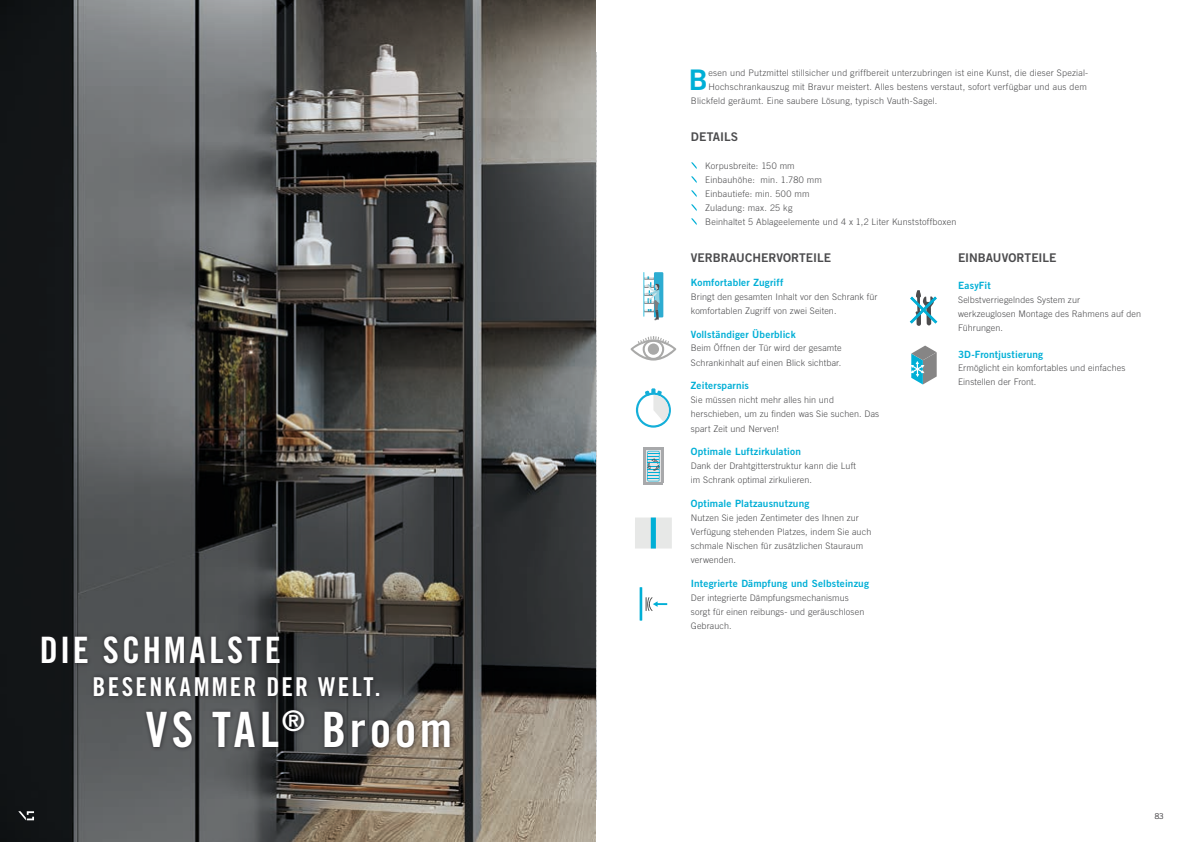
<style>
.page{position:relative;width:1191px;height:842px;background:#fff}
.page>*{position:absolute;margin:0;border:0;box-sizing:border-box;transform-origin:0 0}
.t1{font:48.7px "Trade Gothic LT Std Bd Cn 20";letter-spacing:.07em;color:#fff}
.t2{font:36.4px "Trade Gothic LT Std Bd Cn 20";letter-spacing:.09em;color:#fff}
.t3{font:28.4px "Trade Gothic LT Std Bd 2";color:#00afd6}
.t4{font:26px "Trade Gothic LT Std Bd Cn 20";letter-spacing:.085em;color:#fff}
.t5{font:12px "Trade Gothic LT Std Bd 2";color:#4c4c4e}
.t6{font:10px "Trade Gothic LT Std Bd 2";letter-spacing:.015em;color:#00afd6}
.t7{font:300 9px/14.4px "Trade Gothic LT Std";letter-spacing:.015em;color:#4c4c4e}
.t8{font:300 8px "Trade Gothic LT Std";color:#1a181c}
</style>
<div class="page">
<svg style="left:596px;top:52px;width:1px;height:748px"></svg>
<img style="left:0;top:0;width:595px;height:842px">
<svg style="left:636px;top:393px;width:35px;height:35px"></svg>
<svg style="left:638px;top:388px;width:30px;height:37px"></svg>
<svg style="left:630px;top:336px;width:46px;height:25px"></svg>
<svg style="left:645px;top:597px;width:22px;height:14px"></svg>
<hr style="left:639px;top:587px;width:3px;height:34px;background:#00afd6">
<svg style="left:909px;top:290px;width:29px;height:36px"></svg>
<svg style="left:911px;top:346px;width:25px;height:38px"></svg>
<svg style="left:635px;top:517px;width:37px;height:31px"></svg>
<div style="left:651px;top:517px;width:5px;height:31px;background:#00afd6"></div>
<svg style="left:646px;top:481px;width:15px;height:2px"></svg>
<hr style="left:643px;top:447px;width:3px;height:36px;background:#a8a9ab">
<hr style="left:661px;top:447px;width:2px;height:36px;background:#a8a9ab">
<hr style="left:643px;top:483px;width:20px;height:2px;background:#a8a9ab">
<svg style="left:646px;top:447px;width:15px;height:34px"></svg>
<div style="left:654px;top:272px;width:9px;height:45px;background:#2dacd1"></div>
<hr style="left:643px;top:272px;width:1px;height:45px;background:#00afd6">
<svg style="left:644px;top:276px;width:17px;height:44px"></svg>
<svg style="left:691px;top:162px;width:5px;height:7px"></svg>
<svg style="left:691px;top:176px;width:5px;height:7px"></svg>
<svg style="left:691px;top:190px;width:5px;height:7px"></svg>
<svg style="left:691px;top:204px;width:5px;height:7px"></svg>
<svg style="left:691px;top:218px;width:5px;height:7px"></svg>
<div style="left:37px;top:632px;width:417px;height:120px;background:#1a181c;opacity:.75"></div>
<svg style="left:18px;top:811px;width:16px;height:9px"></svg>
<p class="t2" style="left:40px;top:628px;width:243px">DIE SCHMALSTE</p>
<p class="t4" style="left:93px;top:671px;width:289px">BESENKAMMER DER WELT.</p>
<p class="t1" style="left:146px;top:700px;width:308px">VS TAL<sup>®</sup> Broom</p>
<p class="t3" style="left:689px;top:62px;width:20px">B</p>
<p class="t7" style="left:708px;top:65px;width:381px">esen und Putzmittel stillsicher und griffbereit unterzubringen ist eine Kunst, die dieser Spezial-</p>
<p class="t7" style="left:708px;top:79px;width:380px">Hochschrankauszug mit Bravur meistert. Alles bestens verstaut, sofort verfügbar und aus dem</p>
<p class="t7" style="left:691px;top:93px;width:248px">Blickfeld geräumt. Eine saubere Lösung, typisch Vauth-Sagel.</p>
<p class="t5" style="left:691px;top:129px;width:49px">DETAILS</p>
<p class="t7" style="left:705px;top:159px;width:91px">Korpusbreite: 150 mm</p>
<p class="t7" style="left:705px;top:173px;width:118px">Einbauhöhe: min. 1.780 mm</p>
<p class="t7" style="left:705px;top:187px;width:106px">Einbautiefe: min. 500 mm</p>
<p class="t7" style="left:705px;top:201px;width:89px">Zuladung: max. 25 kg</p>
<p class="t7" style="left:705px;top:215px;width:253px">Beinhaltet 5 Ablageelemente und 4 x 1,2 Liter Kunststoffboxen</p>
<p class="t5" style="left:691px;top:250px;width:142px">VERBRAUCHERVORTEILE</p>
<p class="t6" style="left:691px;top:276px;width:94px">Komfortabler Zugriff</p>
<p class="t7" style="left:691px;top:289px;width:188px">Bringt den gesamten Inhalt vor den Schrank für komfortablen Zugriff von zwei Seiten.</p>
<p class="t6" style="left:691px;top:328px;width:106px">Vollständiger Überblick</p>
<p class="t7" style="left:691px;top:341px;width:152px">Beim Öffnen der Tür wird der gesamte<br>Schrankinhalt auf einen Blick sichtbar.</p>
<p class="t6" style="left:691px;top:380px;width:60px">Zeitersparnis</p>
<p class="t7" style="left:691px;top:393px;width:145px">Sie müssen nicht mehr alles hin und</p>
<p class="t7" style="left:691px;top:407px;width:190px">herschieben, um zu finden was Sie suchen. Das spart Zeit und Nerven!</p>
<p class="t6" style="left:691px;top:445px;width:112px">Optimale Luftzirkulation</p>
<p class="t7" style="left:691px;top:458px;width:167px">Dank der Drahtgitterstruktur kann die Luft im Schrank optimal zirkulieren.</p>
<p class="t6" style="left:691px;top:497px;width:120px">Optimale Platzausnutzung</p>
<p class="t7" style="left:691px;top:510px;width:182px;line-height:14.1px">Nutzen Sie jeden Zentimeter des Ihnen zur Verfügung stehenden Platzes, indem Sie auch schmale Nischen für zusätzlichen Stauraum verwenden.</p>
<p class="t6" style="left:691px;top:577px;width:180px">Integrierte Dämpfung und Selbsteinzug</p>
<p class="t7" style="left:691px;top:590px;width:175px;line-height:14px">Der integrierte Dämpfungsmechanismus sorgt für einen reibungs- und geräuschlosen<br>Gebrauch.</p>
<p class="t5" style="left:958px;top:250px;width:100px">EINBAUVORTEILE</p>
<p class="t6" style="left:958px;top:279px;width:34px">EasyFit</p>
<p class="t7" style="left:958px;top:292px;width:184px">Selbstverriegelndes System zur<br>werkzeuglosen Montage des Rahmens auf den<br>Führungen.</p>
<p class="t6" style="left:958px;top:348px;width:87px">3D-Frontjustierung</p>
<p class="t7" style="left:958px;top:361px;width:169px;line-height:14px">Ermöglicht ein komfortables und einfaches<br>Einstellen der Front.</p>
<p class="t8" style="left:1154px;top:812px;width:10px">83</p>
</div>
